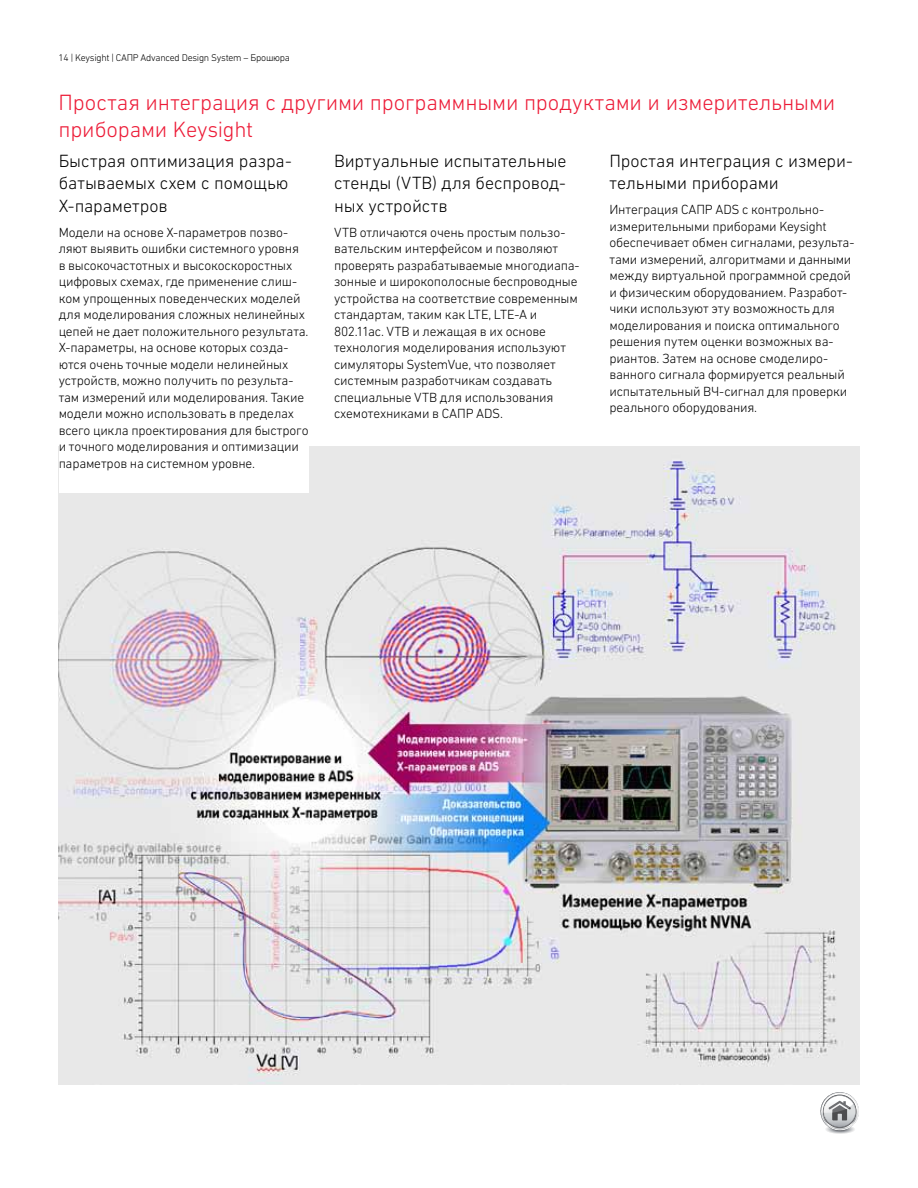
<style>
.page{position:relative;width:918px;height:1188px;background:#fff}
.page>*{position:absolute;margin:0;border:0;box-sizing:border-box;transform-origin:0 0}
.t1{font:300 22.5px/27px "DIN Next CYR";letter-spacing:-.005em;color:#ed1b37}
.t2{font:300 18px/22.5px "DIN Next CYR";color:#000}
.t3{font:300 13.5px/16.5px "DIN Next CYR";letter-spacing:-.015em;color:#000}
.t4{font:300 9.9px "DIN Next CYR";letter-spacing:-.025em;color:#000}
</style>
<div class="page">
<img style="left:59px;top:446px;width:800px;height:639px">
<svg style="left:820px;top:1092px;width:39px;height:42px"></svg>
<div style="left:59px;top:153px;width:250px;height:339px;background:#fff"></div>
<p class="t4" style="left:59px;top:52px;width:233px">14 | Keysight | САПР Advanced Design System – Брошюра</p>
<h1 class="t1" style="left:59px;top:89px;width:778px">Простая интеграция с другими программными продуктами и измерительными приборами Keysight</h1>
<h2 class="t2" style="left:59px;top:149px;width:235px">Быстрая оптимизация разра&shy;батываемых схем с помощью<br>Х-параметров</h2>
<p class="t3" style="left:59px;top:224px;width:251px">Модели на основе X-параметров позво&shy;ляют выявить ошибки системного уровня в высокочастотных и высокоскоростных цифровых схемах, где применение слиш&shy;ком упрощенных поведенческих моделей для моделирования сложных нелинейных цепей не дает положительного результата.<br>X-параметры, на основе которых созда&shy;ются очень точные модели нелинейных устройств, можно получить по результа&shy;там измерений или моделирования. Такие модели можно использовать в пределах всего цикла проектирования для быстрого и точного моделирования и оптимизации параметров на системном уровне.</p>
<h2 class="t2" style="left:334px;top:149px;width:234px;text-align:justify">Виртуальные испытательные стенды (VTB) для беспровод&shy;ных устройств</h2>
<p class="t3" style="left:334px;top:224px;width:247px">VTB отличаются очень простым пользо&shy;вательским интерфейсом и позволяют проверять разрабатываемые многодиапа&shy;зонные и широкополосные беспроводные устройства на соответствие современным стандартам, таким как LTE, LTE-A и 802.11ac. VTB и лежащая в их основе технология моделирования используют симуляторы SystemVue, что позволяет системным разработчикам создавать специальные VTB для использования схемотехниками в САПР ADS.</p>
<h2 class="t2" style="left:609px;top:149px;width:245px">Простая интеграция с измери&shy;тельными приборами</h2>
<p class="t3" style="left:609px;top:201px;width:247px">Интеграция САПР ADS с контрольно&shy;измерительными приборами Keysight обеспечивает обмен сигналами, результа&shy;тами измерений, алгоритмами и данными между виртуальной программной средой и физическим оборудованием. Разработ&shy;чики используют эту возможность для моделирования и поиска оптимального решения путем оценки возможных ва&shy;риантов. Затем на основе смоделиро&shy;ванного сигнала формируется реальный испытательный ВЧ-сигнал для проверки реального оборудования.</p>
</div>
